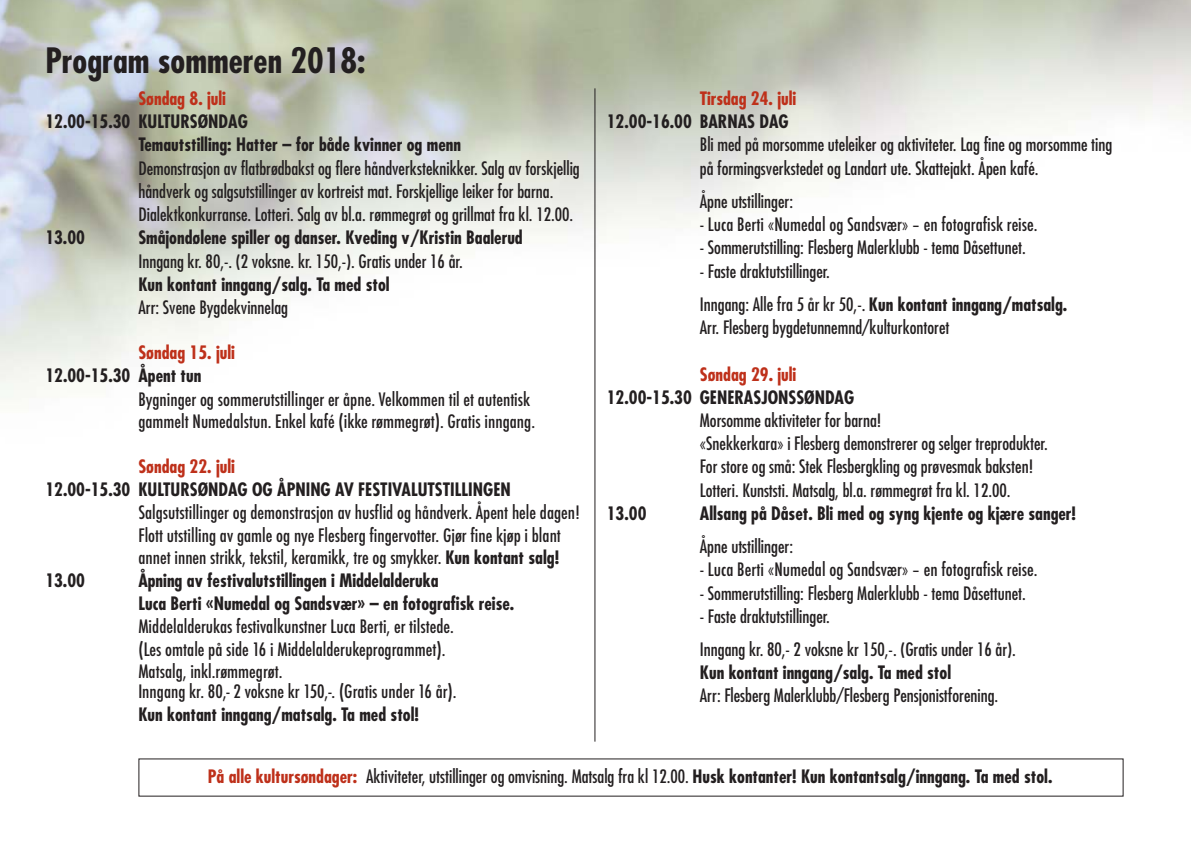
<style>
.page{position:relative;width:1191px;height:842px;background:#fff}
.page>*{position:absolute;margin:0;border:0;box-sizing:border-box;transform-origin:0 0}
.t1{font:700 condensed 34px "Futura";color:#231f20}
.t2{font:condensed 18px/23.2px "Futura";color:#231f20}
.t3{font:500 condensed 18px/22.6px "Futura";color:#231f20}
.t4{font:700 condensed 18px/23.2px "Futura";color:#231f20}
.t5{font:700 condensed 18px "Futura";color:#be301a}
.s1{font-weight:700}
.s2{font-weight:400}
.s3{font-weight:700;color:#be301a}
</style>
<div class="page">
<hr style="left:594px;top:88px;width:1px;height:654px;background:#231f20">
<h1 class="t1" style="left:45px;top:45px;width:321px">Program sommeren 2018:</h1>
<p class="t5" style="left:138px;top:91px;width:89px">Søndag 8. juli</p>
<p class="t4" style="left:138px;top:111px;width:324px;text-indent:-93px">12.00-15.30 KULTURSØNDAG<br>Temautstilling: Hatter – for både kvinner og menn</p>
<p class="t2" style="left:138px;top:158px;width:443px">Demonstrasjon av flatbrødbakst og flere håndverksteknikker. Salg av forskjellig håndverk og salgsutstillinger av kortreist mat. Forskjellige leiker for barna.<br>Dialektkonkurranse. Lotteri. Salg av bl.a. rømmegrøt og grillmat fra kl. 12.00.</p>
<p class="t4" style="left:45px;top:228px;width:41px">13.00</p>
<p class="t4" style="left:138px;top:228px;width:386px">Småjondølene spiller og danser. Kveding v/Kristin Baalerud</p>
<p class="t2" style="left:138px;top:251px;width:326px">Inngang kr. 80,-. (2 voksne. kr. 150,-). Gratis under 16 år.</p>
<p class="t4" style="left:138px;top:274px;width:253px">Kun kontant inngang/salg. Ta med stol</p>
<p class="t2" style="left:138px;top:297px;width:151px">Arr: Svene Bygdekvinnelag</p>
<p class="t5" style="left:138px;top:345px;width:98px">Søndag 15. juli</p>
<p class="t4" style="left:45px;top:366px;width:158px">12.00-15.30 Åpent tun</p>
<p class="t3" style="left:138px;top:389px;width:398px">Bygninger og sommerutstillinger er åpne. Velkommen til et autentisk gammelt Numedalstun. Enkel kafé (ikke rømmegrøt). Gratis inngang.</p>
<p class="t5" style="left:138px;top:458px;width:98px">Søndag 22. juli</p>
<p class="t4" style="left:45px;top:479px;width:467px">12.00-15.30 KULTURSØNDAG OG ÅPNING AV FESTIVALUTSTILLINGEN</p>
<p class="t3" style="left:138px;top:502px;width:443px">Salgsutstillinger og demonstrasjon av husflid og håndverk. Åpent hele dagen!<br>Flott utstilling av gamle og nye Flesberg fingervotter. Gjør fine kjøp i blant annet innen strikk, tekstil, keramikk, tre og smykker. <span class="s1">Kun kontant salg!</span></p>
<p class="t4" style="left:45px;top:570px;width:41px">13.00</p>
<p class="t4" style="left:138px;top:570px;width:377px">Åpning av festivalutstillingen i Middelalderuka<br>Luca Berti «Numedal og Sandsvær» – en fotografisk reise.</p>
<p class="t3" style="left:138px;top:616px;width:317px">Middelalderukas festivalkunstner Luca Berti, er tilstede. (Les omtale på side 16 i Middelalderukeprogrammet).<br>Matsalg, inkl.rømmegrøt.</p>
<p class="t3" style="left:138px;top:681px;width:320px">Inngang kr. 80,- 2 voksne kr 150,-. (Gratis under 16 år).</p>
<p class="t4" style="left:138px;top:704px;width:282px">Kun kontant inngang/matsalg. Ta med stol!</p>
<p class="t5" style="left:700px;top:91px;width:98px">Tirsdag 24. juli</p>
<p class="t4" style="left:607px;top:111px;width:183px">12.00-16.00 BARNAS DAG</p>
<p class="t2" style="left:700px;top:134px;width:414px">Bli med på morsomme uteleiker og aktiviteter. Lag fine og morsomme ting på formingsverkstedet og Landart ute. Skattejakt. Åpen kafé.</p>
<p class="t2" style="left:700px;top:191px;width:95px">Åpne utstillinger:</p>
<p class="t3" style="left:700px;top:214px;width:339px"><span class="s2">-</span> Luca Berti «Numedal og Sandsvær» – en fotografisk reise.</p>
<p class="t2" style="left:700px;top:238px;width:327px">- Sommerutstilling: Flesberg Malerklubb - tema Dåsettunet.</p>
<p class="t2" style="left:700px;top:256px;width:369px;line-height:33.2px">- Faste draktutstillinger.<br>Inngang: Alle fra 5 år kr 50,-. <span class="s1">Kun kontant inngang/matsalg.</span></p>
<p class="t2" style="left:700px;top:317px;width:251px">Arr. Flesberg bygdetunnemnd/kulturkontoret</p>
<p class="t5" style="left:700px;top:366px;width:98px">Søndag 29. juli</p>
<p class="t4" style="left:607px;top:387px;width:249px">12.00-15.30 GENERASJONSSØNDAG</p>
<p class="t2" style="left:700px;top:410px;width:349px">Morsomme aktiviteter for barna!<br>«Snekkerkara» i Flesberg demonstrerer og selger treprodukter.<br>For store og små: Stek Flesbergkling og prøvesmak baksten!<br>Lotteri. Kunststi. Matsalg, bl.a. rømmegrøt fra kl. 12.00.</p>
<p class="t4" style="left:607px;top:503px;width:41px">13.00</p>
<p class="t4" style="left:700px;top:503px;width:378px">Allsang på Dåset. Bli med og syng kjente og kjære sanger!</p>
<p class="t2" style="left:700px;top:536px;width:95px">Åpne utstillinger:</p>
<p class="t3" style="left:700px;top:559px;width:339px"><span class="s2">-</span> Luca Berti «Numedal og Sandsvær» – en fotografisk reise.</p>
<p class="t2" style="left:700px;top:583px;width:327px">- Sommerutstilling: Flesberg Malerklubb - tema Dåsettunet.</p>
<p class="t2" style="left:700px;top:601px;width:317px;line-height:33.2px">- Faste draktutstillinger.<br>Inngang kr. 80,- 2 voksne kr 150,-. (Gratis under 16 år).</p>
<p class="t4" style="left:700px;top:662px;width:253px">Kun kontant inngang/salg. Ta med stol</p>
<p class="t2" style="left:700px;top:685px;width:300px">Arr: Flesberg Malerklubb/Flesberg Pensjonistforening.</p>
<p class="t2" style="left:208px;top:766px;width:846px"><span class="s3">På alle kultursøndager:</span> Aktiviteter, utstillinger og omvisning. Matsalg fra kl 12.00. <span class="s1">Husk kontanter! Kun kontantsalg/inngang. Ta med stol.</span></p>
</div>
